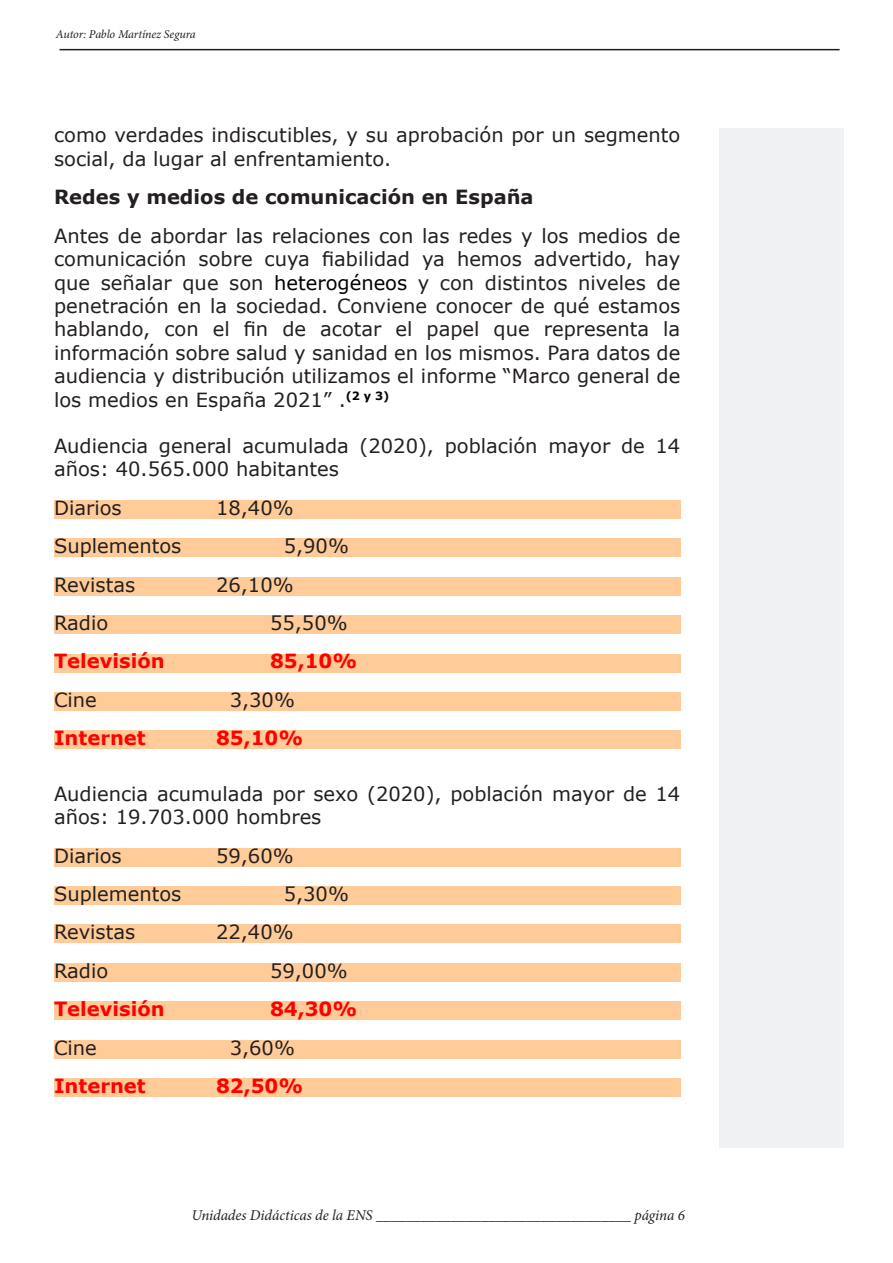
<style>
.page{position:relative;width:893px;height:1263px;background:#fff}
.page>*{position:absolute;margin:0;border:0;box-sizing:border-box;transform-origin:0 0}
.t1{font:19.5px/23.4px "Verdana";color:#231f20}
.t2{font:700 19.5px "Verdana";color:#f00}
.t3{font:700 19.5px "Verdana";color:#231f20}
.pie{font:italic 15px "Minion Pro";letter-spacing:-.005em;color:#231f20}
.cabecero_a{font:italic 12px "Minion Pro";letter-spacing:-.01em;color:#231f20}
.s1{color:#000}
</style>
<div class="page">
<div style="left:719px;top:128px;width:125px;height:1020px;background:#f0f1f2"></div>
<div style="left:54px;top:500px;width:626px;height:19px;background:#fc9"></div>
<div style="left:54px;top:538px;width:626px;height:19px;background:#fc9"></div>
<div style="left:54px;top:577px;width:626px;height:19px;background:#fc9"></div>
<div style="left:54px;top:615px;width:626px;height:19px;background:#fc9"></div>
<div style="left:54px;top:653px;width:626px;height:19px;background:#fc9"></div>
<div style="left:54px;top:692px;width:626px;height:19px;background:#fc9"></div>
<div style="left:54px;top:730px;width:626px;height:19px;background:#fc9"></div>
<div style="left:54px;top:848px;width:626px;height:18px;background:#fc9"></div>
<div style="left:54px;top:886px;width:626px;height:19px;background:#fc9"></div>
<div style="left:54px;top:924px;width:626px;height:19px;background:#fc9"></div>
<div style="left:54px;top:963px;width:626px;height:19px;background:#fc9"></div>
<div style="left:54px;top:1001px;width:626px;height:19px;background:#fc9"></div>
<div style="left:54px;top:1040px;width:626px;height:18px;background:#fc9"></div>
<div style="left:54px;top:1078px;width:626px;height:19px;background:#fc9"></div>
<hr style="left:60px;top:49px;width:780px;height:1px;background:#231f20">
<p class="cabecero_a" style="left:56px;top:26px;width:141px">Autor: Pablo Martínez Segura</p>
<p class="t1" style="left:54px;top:123px;width:628px">como verdades indiscutibles, y su aprobación por un segmento social, da lugar al enfrentamiento.</p>
<p class="t3" style="left:54px;top:183px;width:481px">Redes y medios de comunicación en España</p>
<p class="t1" style="left:54px;top:224px;width:628px;text-align:justify">Antes de abordar las relaciones con las redes y los medios de comunicación sobre cuya fiabilidad ya hemos advertido, hay que señalar que son <span class="s1">heterogéneos</span> y con distintos niveles de penetración en la sociedad. Conviene conocer de qué estamos hablando, con el fin de acotar el papel que representa la información sobre salud y sanidad en los mismos. Para datos de audiencia y distribución utilizamos el informe “Marco general de los medios en España 2021” .<sup>(2</sup> <sup>y</sup> <sup>3)</sup></p>
<p class="t1" style="left:54px;top:434px;width:628px">Audiencia general acumulada (2020), población mayor de 14 años: 40.565.000 habitantes</p>
<p class="t1" style="left:54px;top:496px;width:69px">Diarios</p>
<p class="t1" style="left:216px;top:496px;width:79px">18,40%</p>
<p class="t1" style="left:54px;top:534px;width:129px">Suplementos</p>
<p class="t1" style="left:284px;top:534px;width:67px">5,90%</p>
<p class="t1" style="left:54px;top:573px;width:83px">Revistas</p>
<p class="t1" style="left:216px;top:573px;width:79px">26,10%</p>
<p class="t1" style="left:54px;top:611px;width:56px">Radio</p>
<p class="t1" style="left:270px;top:611px;width:79px">55,50%</p>
<p class="t2" style="left:54px;top:647px;width:112px">Televisión</p>
<p class="t2" style="left:270px;top:647px;width:89px">85,10%</p>
<p class="t1" style="left:54px;top:688px;width:44px">Cine</p>
<p class="t1" style="left:230px;top:688px;width:67px">3,30%</p>
<p class="t2" style="left:54px;top:724px;width:93px">Internet</p>
<p class="t2" style="left:216px;top:724px;width:89px">85,10%</p>
<p class="t1" style="left:54px;top:782px;width:628px">Audiencia acumulada por sexo (2020), población mayor de 14 años: 19.703.000 hombres</p>
<p class="t1" style="left:54px;top:843px;width:69px">Diarios</p>
<p class="t1" style="left:216px;top:843px;width:79px">59,60%</p>
<p class="t1" style="left:54px;top:882px;width:129px">Suplementos</p>
<p class="t1" style="left:284px;top:882px;width:67px">5,30%</p>
<p class="t1" style="left:54px;top:920px;width:83px">Revistas</p>
<p class="t1" style="left:216px;top:920px;width:79px">22,40%</p>
<p class="t1" style="left:54px;top:959px;width:56px">Radio</p>
<p class="t1" style="left:270px;top:959px;width:79px">59,00%</p>
<p class="t2" style="left:54px;top:995px;width:112px">Televisión</p>
<p class="t2" style="left:270px;top:995px;width:89px">84,30%</p>
<p class="t1" style="left:54px;top:1035px;width:44px">Cine</p>
<p class="t1" style="left:230px;top:1035px;width:67px">3,60%</p>
<p class="t2" style="left:54px;top:1072px;width:93px">Internet</p>
<p class="t2" style="left:216px;top:1072px;width:89px">82,50%</p>
<p class="pie" style="left:191px;top:1205px;width:495px">Unidades Didácticas de la ENS __________________________________ página 6</p>
</div>
